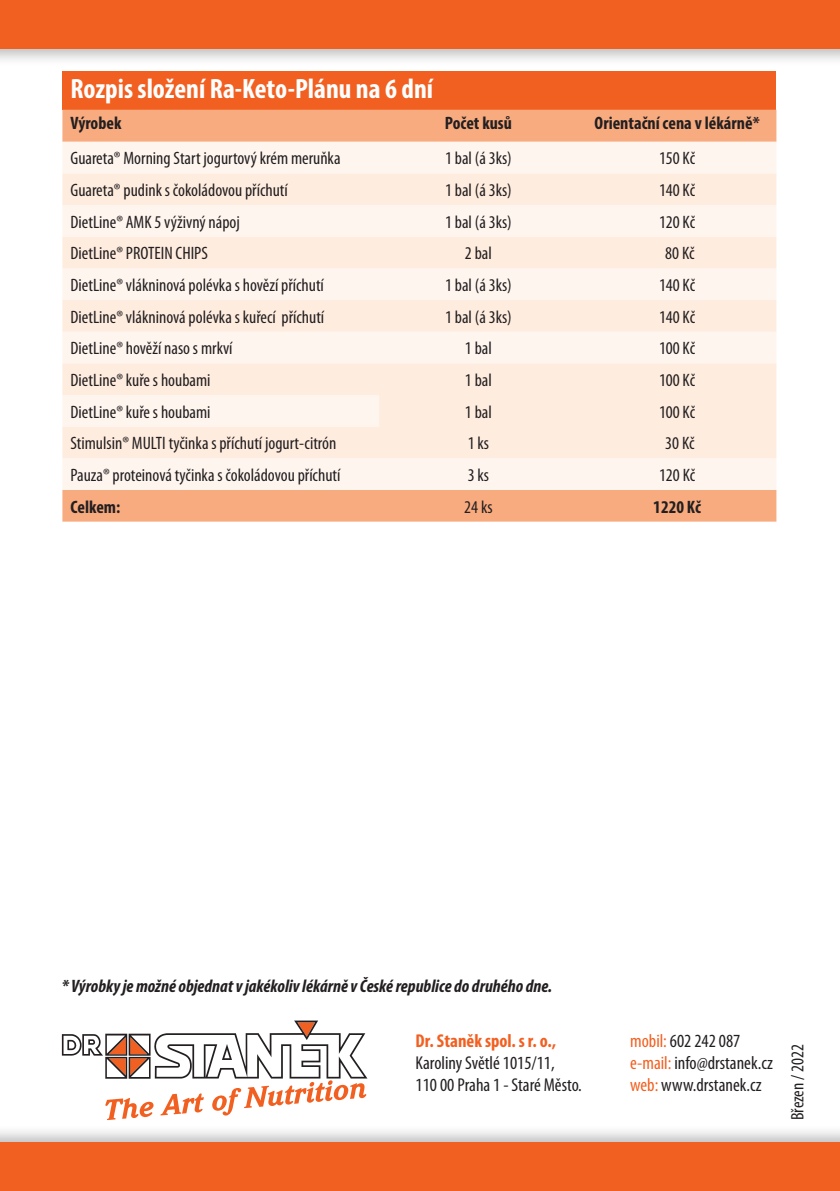
<style>
.page{position:relative;width:840px;height:1191px;background:#fff}
.page>*{position:absolute;margin:0;border:0;box-sizing:border-box;transform-origin:0 0}
.t1{font:700 condensed 28px "Myriad Pro";color:#fff}
.t2{font:condensed 18.6px/22.4px "Myriad Pro";color:#231f20}
.t3{font:700 condensed 18.6px "Myriad Pro";color:#f26021}
.t4{font:condensed 18px "Myriad Pro";color:#231f20}
.t5{font:italic 700 condensed 18px "Myriad Pro";color:#231f20}
.t6{font:700 condensed 18px "Myriad Pro";color:#231f20}
.s1{color:#f26021}
</style>
<div class="page">
<div style="left:0;top:1124px;width:839px;height:67px;background:#231f20;opacity:.3"></div>
<div style="left:0;top:1142px;width:839px;height:49px;background:#f26021"></div>
<div style="left:0;top:0;width:839px;height:67px;background:#231f20;opacity:.3"></div>
<div style="left:0;top:0;width:839px;height:48px;background:#f26021"></div>
<div style="left:62px;top:71px;width:714px;height:39px;background:#f26021"></div>
<div style="left:62px;top:110px;width:714px;height:411px;background:#f8ab7f"></div>
<div style="left:62px;top:142px;width:714px;height:348px;background:#fef5ef"></div>
<svg style="left:62px;top:173px;width:714px;height:285px;fill:#feecdf"></svg>
<svg style="left:62px;top:1020px;width:305px;height:100px"></svg>
<h1 class="t1" style="left:70px;top:71px;width:364px">Rozpis složení Ra-Keto-Plánu na 6 dní</h1>
<p class="t6" style="left:70px;top:112px;width:52px">Výrobek</p>
<p class="t6" style="left:444px;top:112px;width:68px">Počet kusů</p>
<p class="t6" style="left:594px;top:112px;width:166px">Orientační cena v lékárně*</p>
<p class="t4" style="left:70px;top:147px;width:271px">Guareta® Morning Start jogurtový krém meruňka</p>
<p class="t4" style="left:445px;top:147px;width:68px">1 bal (á 3ks)</p>
<p class="t4" style="left:658px;top:147px;width:38px">150 Kč</p>
<p class="t4" style="left:70px;top:179px;width:219px">Guareta® pudink s čokoládovou příchutí</p>
<p class="t4" style="left:445px;top:179px;width:68px">1 bal (á 3ks)</p>
<p class="t4" style="left:658px;top:179px;width:38px">140 Kč</p>
<p class="t4" style="left:70px;top:211px;width:171px">DietLine® AMK 5 výživný nápoj</p>
<p class="t4" style="left:445px;top:211px;width:68px">1 bal (á 3ks)</p>
<p class="t4" style="left:658px;top:211px;width:38px">120 Kč</p>
<p class="t4" style="left:70px;top:242px;width:139px">DietLine® PROTEIN CHIPS</p>
<p class="t4" style="left:464px;top:242px;width:28px">2 bal</p>
<p class="t4" style="left:665px;top:242px;width:31px">80 Kč</p>
<p class="t4" style="left:70px;top:274px;width:255px">DietLine® vlákninová polévka s hovězí příchutí</p>
<p class="t4" style="left:445px;top:274px;width:68px">1 bal (á 3ks)</p>
<p class="t4" style="left:658px;top:274px;width:38px">140 Kč</p>
<p class="t4" style="left:70px;top:306px;width:255px">DietLine® vlákninová polévka s kuřecí příchutí</p>
<p class="t4" style="left:445px;top:306px;width:68px">1 bal (á 3ks)</p>
<p class="t4" style="left:658px;top:306px;width:38px">140 Kč</p>
<p class="t4" style="left:70px;top:337px;width:163px">DietLine® hověží naso s mrkví</p>
<p class="t4" style="left:464px;top:337px;width:28px">1 bal</p>
<p class="t4" style="left:658px;top:337px;width:38px">100 Kč</p>
<p class="t4" style="left:70px;top:369px;width:142px">DietLine® kuře s houbami</p>
<p class="t4" style="left:464px;top:369px;width:28px">1 bal</p>
<p class="t4" style="left:658px;top:369px;width:38px">100 Kč</p>
<p class="t4" style="left:70px;top:401px;width:142px">DietLine® kuře s houbami</p>
<p class="t4" style="left:464px;top:401px;width:28px">1 bal</p>
<p class="t4" style="left:658px;top:401px;width:38px">100 Kč</p>
<p class="t4" style="left:70px;top:432px;width:267px">Stimulsin® MULTI tyčinka s příchutí jogurt-citrón</p>
<p class="t4" style="left:467px;top:432px;width:23px">1 ks</p>
<p class="t4" style="left:665px;top:432px;width:31px">30 Kč</p>
<p class="t4" style="left:70px;top:464px;width:271px">Pauza® proteinová tyčinka s čokoládovou příchutí</p>
<p class="t4" style="left:467px;top:464px;width:23px">3 ks</p>
<p class="t4" style="left:658px;top:464px;width:38px">120 Kč</p>
<p class="t6" style="left:70px;top:495px;width:51px">Celkem:</p>
<p class="t4" style="left:464px;top:496px;width:30px">24 ks</p>
<p class="t6" style="left:653px;top:495px;width:49px">1220 Kč</p>
<p class="t5" style="left:62px;top:974px;width:491px">* Výrobky je možné objednat vjakékoliv lékárně vČeské republice do druhého dne.</p>
<p class="t3" style="left:415px;top:1028px;width:142px">Dr. Staněk spol. s r. o.,</p>
<p class="t2" style="left:415px;top:1051px;width:168px">Karoliny Světlé 1015/11,<br>110 00 Praha 1 - Staré Město.</p>
<p class="t2" style="left:629px;top:1029px;width:144px"><span class="s1">mobil:</span> 602 242 087 <span class="s1">e-mail:</span> info@drstanek.cz <span class="s1">web:</span> www.drstanek.cz</p>
<p class="t4" style="left:786px;top:1120px;width:77px;rotate:-90deg">Březen / 2022</p>
</div>
